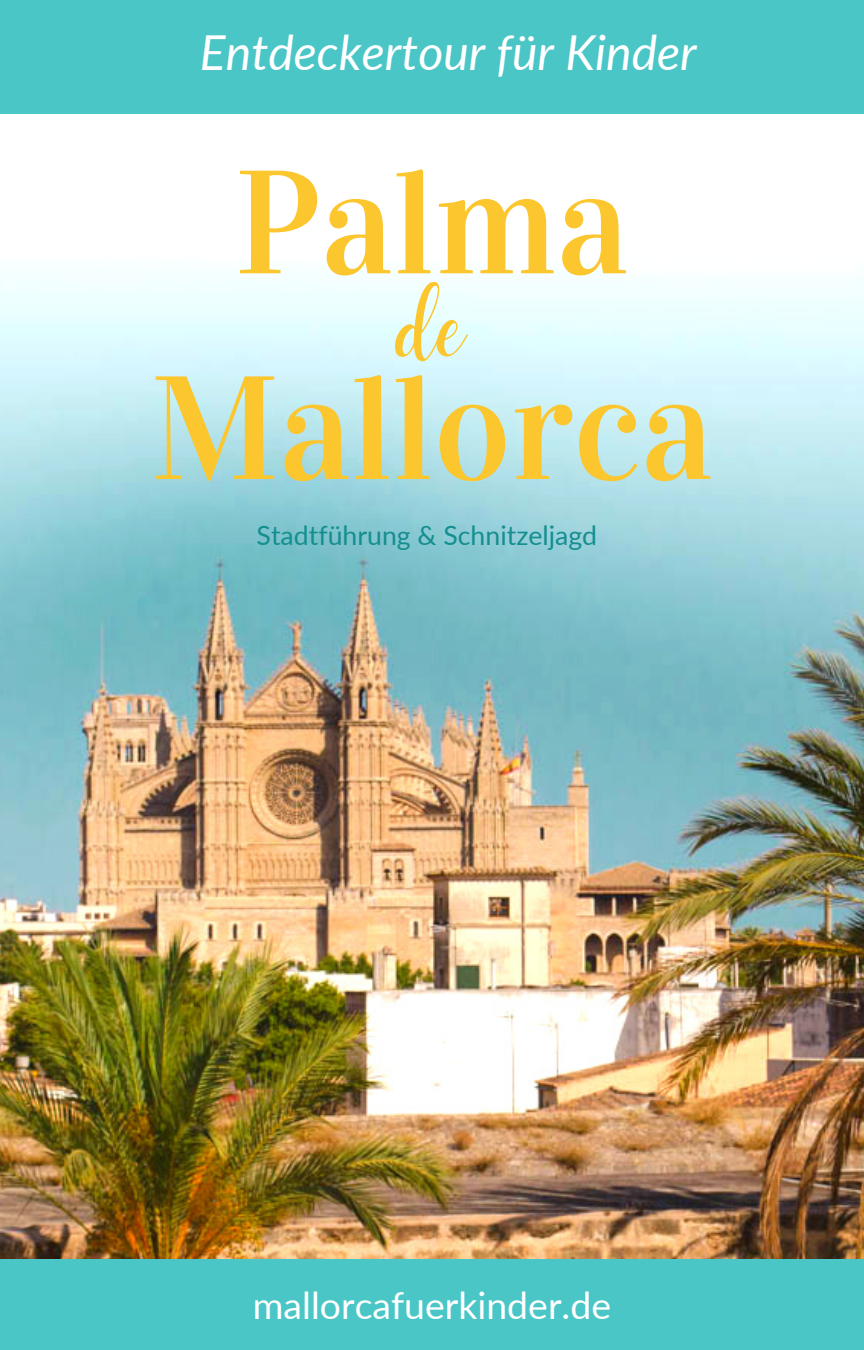
<style>
.page{position:relative;width:864px;height:1350px;background:#fff}
.page>*{position:absolute;margin:0;border:0;box-sizing:border-box;transform-origin:0 0}
.t1{font:147.15px/205.7px "Vidaloka";color:#fcc62e;text-align:center}
.t2{font:italic 48.15px "Lato";color:#fff}
.t3{font:37.35px "Lato";color:#fff}
.t4{font:26.78px "Lato";color:#158e8f}
</style>
<div class="page">
<img style="left:0;top:277px;width:864px;height:982px">
<div style="left:0;top:0;width:864px;height:114px;background:#4ac6c7"></div>
<div style="left:0;top:1259px;width:864px;height:91px;background:#4ac6c7"></div>
<svg style="left:387px;top:279px;width:83px;height:86px"></svg>
<h2 class="t2" style="left:200px;top:23px;width:498px">Entdeckertour für Kinder</h2>
<h1 class="t1" style="left:150px;top:121px;width:565px">Palma<br>Mallorca</h1>
<p class="t4" style="left:257px;top:519px;width:342px">Stadtführung &amp; Schnitzeljagd</p>
<h3 class="t3" style="left:253px;top:1283px;width:360px">mallorcafuerkinder.de</h3>
</div>
